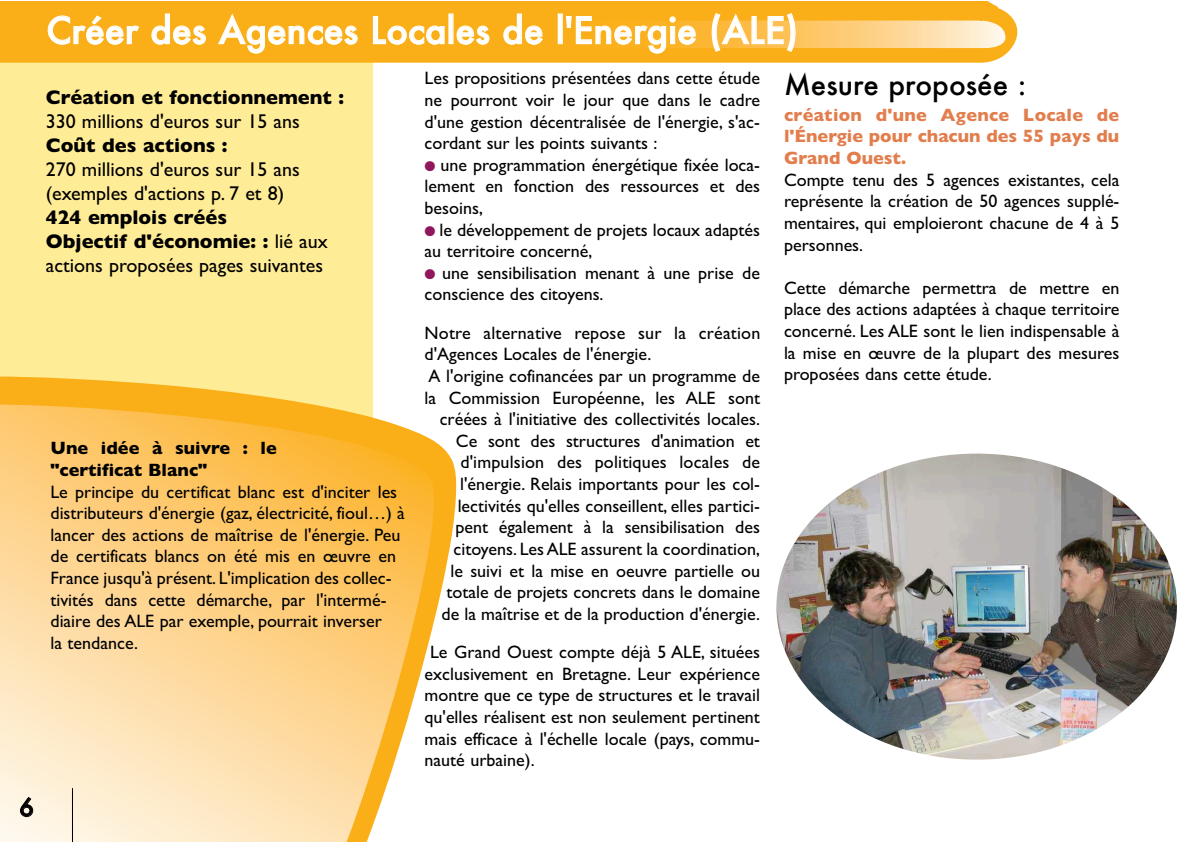
<style>
.page{position:relative;width:1191px;height:842px;background:#fff}
.page>*{position:absolute;margin:0;border:0;box-sizing:border-box;transform-origin:0 0}
.t1{font:500 36px "Futura";color:#fff}
.t2{font:500 28px "Futura";color:#000}
.t3{font:500 24px "Futura";color:#000}
.t4{font:20px/24px "Gill Sans";color:#000}
.t5{font:700 20px "Gill Sans";color:#000}
.t6{font:18px/21.6px "Gill Sans";color:#000;text-align:justify}
.t7{font:700 18px/21.6px "Gill Sans";color:#e27e4d;text-align:justify}
.t8{font:700 18px/21.6px "Gill Sans";color:#000}
.s1{font-weight:700}
.s2{color:#8f185d}
</style>
<div class="page">
<div style="left:0;top:63px;width:374px;height:313px;background:#ffec96"></div>
<svg style="left:0;top:8px;width:1018px;height:55px;background:#fab42a"></svg>
<svg style="left:0;top:376px;width:456px;height:466px;background:#fdd48a"></svg>
<div style="left:0;top:2px;width:999px;height:6px;background:#faaf18"></div>
<hr style="left:72px;top:795px;width:1px;height:47px;background:#000">
<hr style="left:72px;top:788px;width:1px;height:53px;background:#000">
<img style="left:776px;top:454px;width:400px;height:305px;border-radius:50%">
<h3 class="t3" style="left:19px;top:791px;width:16px">6</h3>
<h1 class="t1" style="left:46px;top:6px;width:753px">Créer des Agences Locales de l'Energie (ALE)</h1>
<p class="t5" style="left:46px;top:86px;width:300px">Création et fonctionnement :</p>
<p class="t4" style="left:46px;top:109px;width:255px">330 millions d'euros sur 15 ans</p>
<p class="t5" style="left:46px;top:134px;width:183px">Coût des actions :</p>
<p class="t4" style="left:46px;top:157px;width:255px">270 millions d'euros sur 15 ans (exemples d'actions p. 7 et 8)</p>
<p class="t4" style="left:46px;top:205px;width:283px"><span class="s1">424 emplois créés<br>Objectif d'économie: :</span> lié aux actions proposées pages suivantes</p>
<p class="t8" style="left:50px;top:437px;width:228px">Une idée à suivre : le "certificat Blanc"</p>
<p class="t6" style="left:50px;top:480px;width:356px;text-align:left">Le principe du certificat blanc est d'inciter les distributeurs d'énergie (gaz, électricité, fioul…) à lancer des actions de maîtrise de l'énergie. Peu de certificats blancs on été mis en œuvre en France jusqu'à présent. L'implication des collec&shy;tivités dans cette démarche, par l'intermé&shy;diaire des ALE par exemple, pourrait inverser<br>la tendance.</p>
<p class="t6" style="left:424px;top:67px;width:337px">Les propositions présentées dans cette étude ne pourront voir le jour que dans le cadre d'une gestion décentralisée de l'énergie, s'ac&shy;cordant sur les points suivants :</p>
<p class="t6" style="left:424px;top:154px;width:337px"><span class="s2">●</span> une programmation énergétique fixée loca&shy;lement en fonction des ressources et des besoins,</p>
<p class="t6" style="left:424px;top:219px;width:337px"><span class="s2">●</span> le développement de projets locaux adaptés au territoire concerné,</p>
<p class="t6" style="left:424px;top:262px;width:337px"><span class="s2">●</span> une sensibilisation menant à une prise de conscience des citoyens.</p>
<p class="t6" style="left:424px;top:322px;width:337px">Notre alternative repose sur la création</p>
<p class="t6" style="left:424px;top:343px;width:228px">d'Agences Locales de l'énergie.</p>
<p class="t6" style="left:428px;top:365px;width:333px">A l'origine cofinancées par un programme de</p>
<p class="t6" style="left:424px;top:387px;width:337px">la Commission Européenne, les ALE sont</p>
<p class="t6" style="left:440px;top:408px;width:322px">créées à l'initiative des collectivités locales.</p>
<p class="t6" style="left:456px;top:430px;width:305px">Ce sont des structures d'animation et</p>
<p class="t6" style="left:460px;top:451px;width:301px">d'impulsion des politiques locales de</p>
<p class="t6" style="left:460px;top:473px;width:301px">l'énergie. Relais importants pour les col-</p>
<p class="t6" style="left:458px;top:495px;width:304px">lectivités qu'elles conseillent, elles partici-</p>
<p class="t6" style="left:455px;top:516px;width:306px">pent également à la sensibilisation des</p>
<p class="t6" style="left:453px;top:538px;width:308px">citoyens. Les ALE assurent la coordination,</p>
<p class="t6" style="left:450px;top:559px;width:311px">le suivi et la mise en oeuvre partielle ou</p>
<p class="t6" style="left:446px;top:581px;width:315px">totale de projets concrets dans le domaine</p>
<p class="t6" style="left:441px;top:603px;width:320px">de la maîtrise et de la production d'énergie.</p>
<p class="t6" style="left:424px;top:641px;width:337px;text-indent:5px">Le Grand Ouest compte déjà 5 ALE, situées exclusivement en Bretagne. Leur expérience montre que ce type de structures et le travail qu'elles réalisent est non seulement pertinent mais efficace à l'échelle locale (pays, commu&shy;nauté urbaine).</p>
<h2 class="t2" style="left:784px;top:65px;width:244px">Mesure proposée :</h2>
<p class="t7" style="left:784px;top:104px;width:337px">création d'une Agence Locale de l'Énergie pour chacun des 55 pays du Grand Ouest.</p>
<p class="t6" style="left:784px;top:169px;width:337px">Compte tenu des 5 agences existantes, cela représente la création de 50 agences supplé&shy;mentaires, qui emploieront chacune de 4 à 5 personnes.</p>
<p class="t6" style="left:784px;top:277px;width:337px">Cette démarche permettra de mettre en place des actions adaptées à chaque territoire concerné. Les ALE sont le lien indispensable à la mise en œuvre de la plupart des mesures proposées dans cette étude.</p>
</div>
